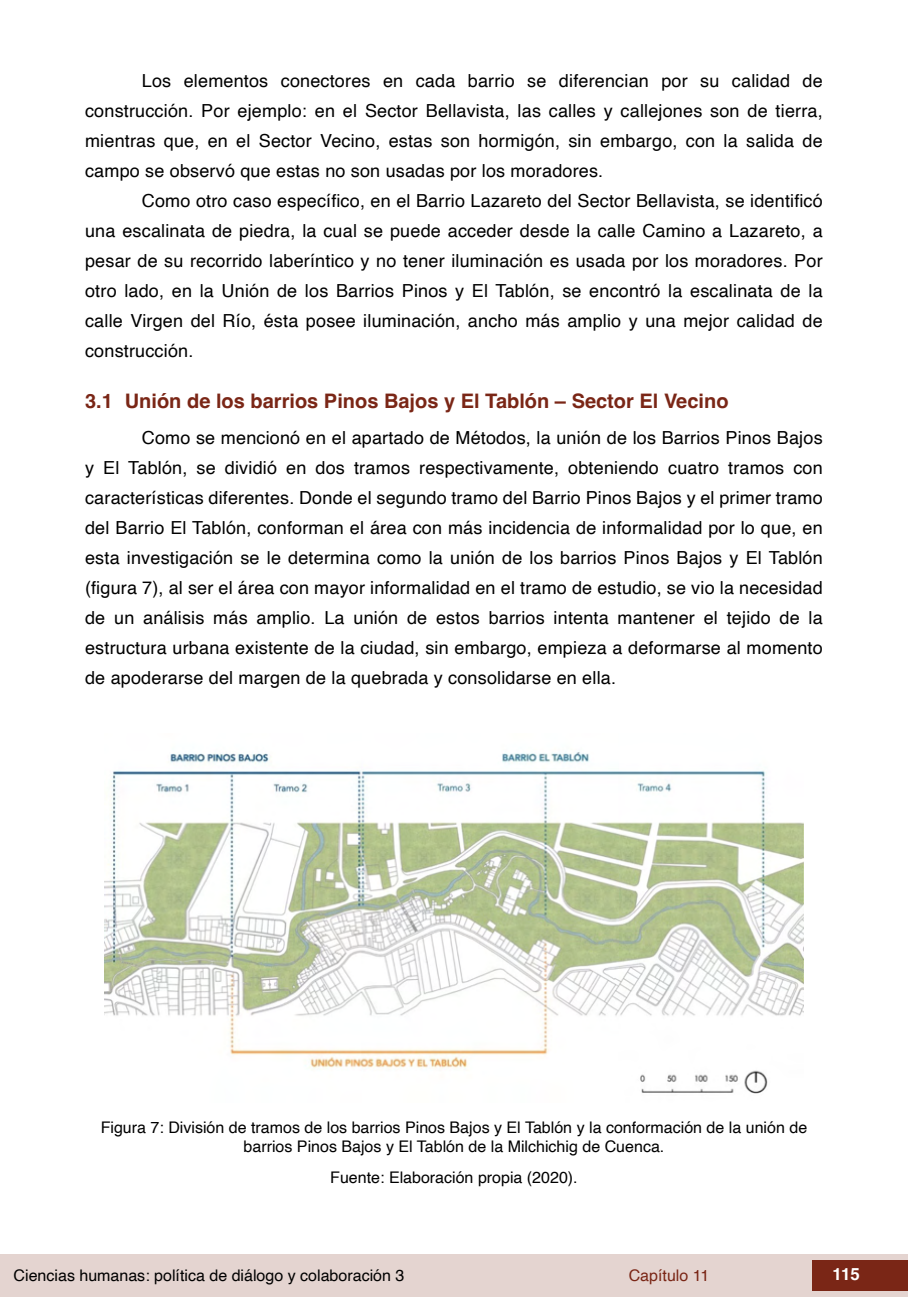
<style>
.page{position:relative;width:908px;height:1304px;background:#fff}
.page>*{position:absolute;margin:0;border:0;box-sizing:border-box;transform-origin:0 0}
.t1{font:700 20px "Helvetica";color:#7a2616}
.t2{font:18px/30px "Helvetica";letter-spacing:.01em;color:#000;text-align:justify}
.t3{font:700 16.8px "Helvetica";color:#fff}
.t4{font:16px/19.2px "Helvetica";color:#000;text-align:center}
.t5{font:16px "Helvetica";color:#7a2616}
</style>
<div class="page">
<div style="left:0;top:1254px;width:906px;height:43px;background:#e4d4d0"></div>
<div style="left:812px;top:1261px;width:95px;height:30px;background:#7a2616"></div>
<img style="left:105px;top:752px;width:697px;height:342px">
<p class="t2" style="left:85px;top:66px;width:738px;text-indent:57px">Los elementos conectores en cada barrio se diferencian por su calidad de construcción. Por ejemplo: en el Sector Bellavista, las calles y callejones son de tierra, mientras que, en el Sector Vecino, estas son hormigón, sin embargo, con la salida de campo se observó que estas no son usadas por los moradores.</p>
<p class="t2" style="left:85px;top:186px;width:738px;text-indent:57px">Como otro caso específico, en el Barrio Lazareto del Sector Bellavista, se identificó una escalinata de piedra, la cual se puede acceder desde la calle Camino a Lazareto, a pesar de su recorrido laberíntico y no tener iluminación es usada por los moradores. Por otro lado, en la Unión de los Barrios Pinos y El Tablón, se encontró la escalinata de la calle Virgen del Río, ésta posee iluminación, ancho más amplio y una mejor calidad de construcción.</p>
<p class="t1" style="left:85px;top:389px;width:644px">3.1 Unión de los barrios Pinos Bajos y El Tablón – Sector El Vecino</p>
<p class="t2" style="left:85px;top:423px;width:738px;text-indent:57px">Como se mencionó en el apartado de Métodos, la unión de los Barrios Pinos Bajos y El Tablón, se dividió en dos tramos respectivamente, obteniendo cuatro tramos con características diferentes. Donde el segundo tramo del Barrio Pinos Bajos y el primer tramo del Barrio El Tablón, conforman el área con más incidencia de informalidad por lo que, en esta investigación se le determina como la unión de los barrios Pinos Bajos y El Tablón (figura 7), al ser el área con mayor informalidad en el tramo de estudio, se vio la necesidad de un análisis más amplio. La unión de estos barrios intenta mantener el tejido de la estructura urbana existente de la ciudad, sin embargo, empieza a deformarse al momento de apoderarse del margen de la quebrada y consolidarse en ella.</p>
<p class="t4" style="left:101px;top:1118px;width:707px">Figura 7: División de tramos de los barrios Pinos Bajos y El Tablón y la conformación de la unión de barrios Pinos Bajos y El Tablón de la Milchichig de Cuenca.</p>
<p class="t4" style="left:330px;top:1168px;width:249px">Fuente: Elaboración propia (2020).</p>
<p class="t4" style="left:14px;top:1266px;width:392px">Ciencias humanas: política de diálogo y colaboración 3</p>
<p class="t5" style="left:628px;top:1263px;width:82px">Capítulo 11</p>
<p class="t3" style="left:832px;top:1264px;width:29px">115</p>
</div>
